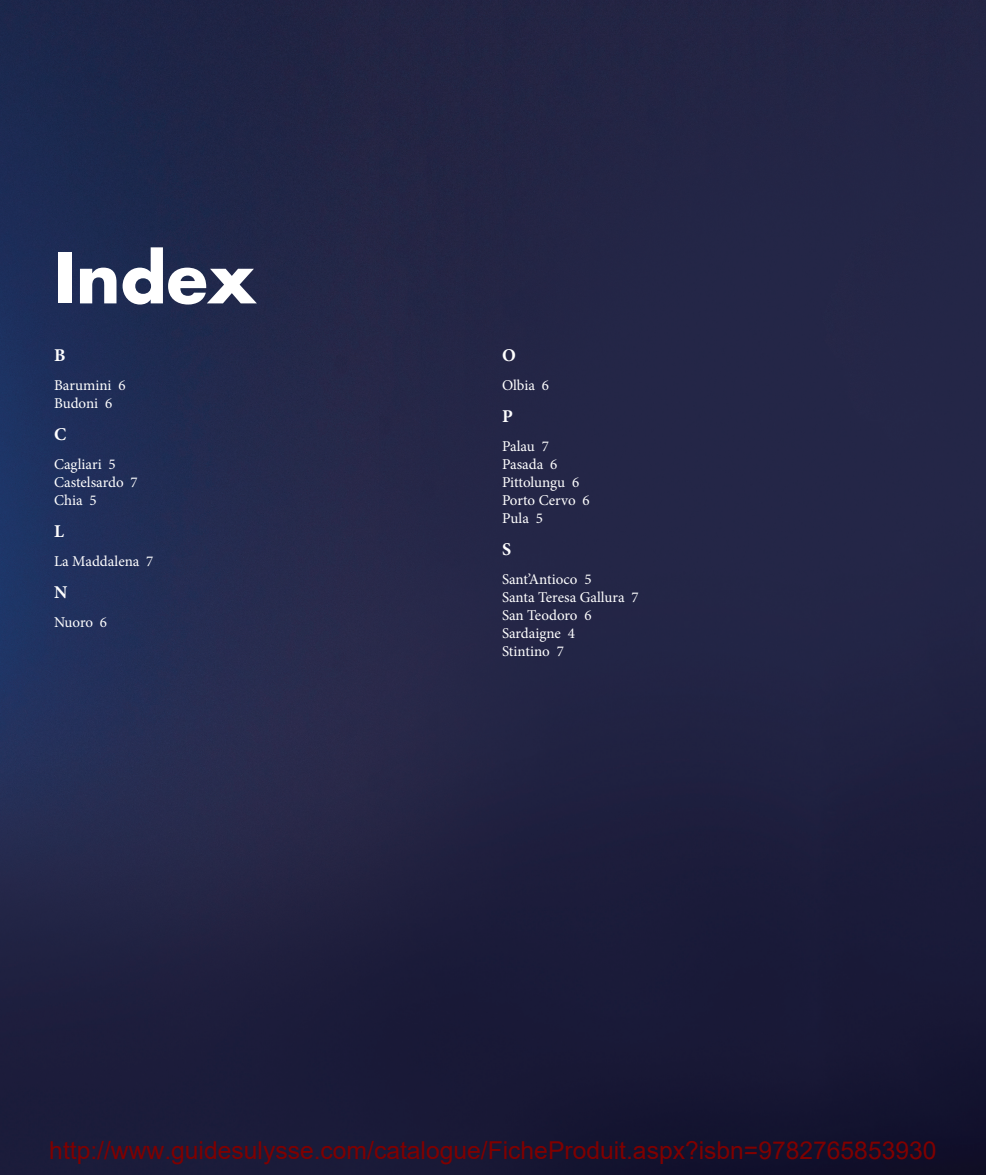
<style>
.page{position:relative;width:986px;height:1175px;background:#fff}
.page>*{position:absolute;margin:0;border:0;box-sizing:border-box;transform-origin:0 0}
.t1{font:700 67.5px "Futura Std";color:#fff}
.t2{font:24.6px "Arial";color:#800000}
.t3{font:700 18px "Minion Pro";color:#fff}
.t4{font:15px/18px "Minion Pro";color:#fff}
</style>
<div class="page">
<img style="left:0;top:0;width:986px;height:1174px">
<h1 class="t1" style="left:54px;top:233px;width:203px">Index</h1>
<p class="t3" style="left:54px;top:342px;width:13px">B</p>
<p class="t4" style="left:54px;top:376px;width:73px">Barumini 6<br>Budoni 6</p>
<p class="t3" style="left:54px;top:421px;width:14px">C</p>
<p class="t4" style="left:54px;top:455px;width:85px">Cagliari 5<br>Castelsardo 7<br>Chia 5</p>
<p class="t3" style="left:54px;top:519px;width:11px">L</p>
<p class="t4" style="left:54px;top:552px;width:101px">La Maddalena 7</p>
<p class="t3" style="left:54px;top:580px;width:15px">N</p>
<p class="t4" style="left:54px;top:613px;width:55px">Nuoro 6</p>
<p class="t3" style="left:502px;top:342px;width:15px">O</p>
<p class="t4" style="left:502px;top:376px;width:48px">Olbia 6</p>
<p class="t3" style="left:502px;top:403px;width:12px">P</p>
<p class="t4" style="left:502px;top:437px;width:89px">Palau 7<br>Pasada 6<br>Pittolungu 6<br>Porto Cervo 6<br>Pula 5</p>
<p class="t3" style="left:502px;top:537px;width:11px">S</p>
<p class="t4" style="left:502px;top:570px;width:138px">Sant’Antioco 5<br>Santa Teresa Gallura 7<br>San Teodoro 6<br>Sardaigne 4<br>Stintino 7</p>
<h2 class="t2" style="left:49px;top:1133px;width:888px">http://www.guidesulysse.com/catalogue/FicheProduit.aspx?isbn=9782765853930</h2>
</div>
